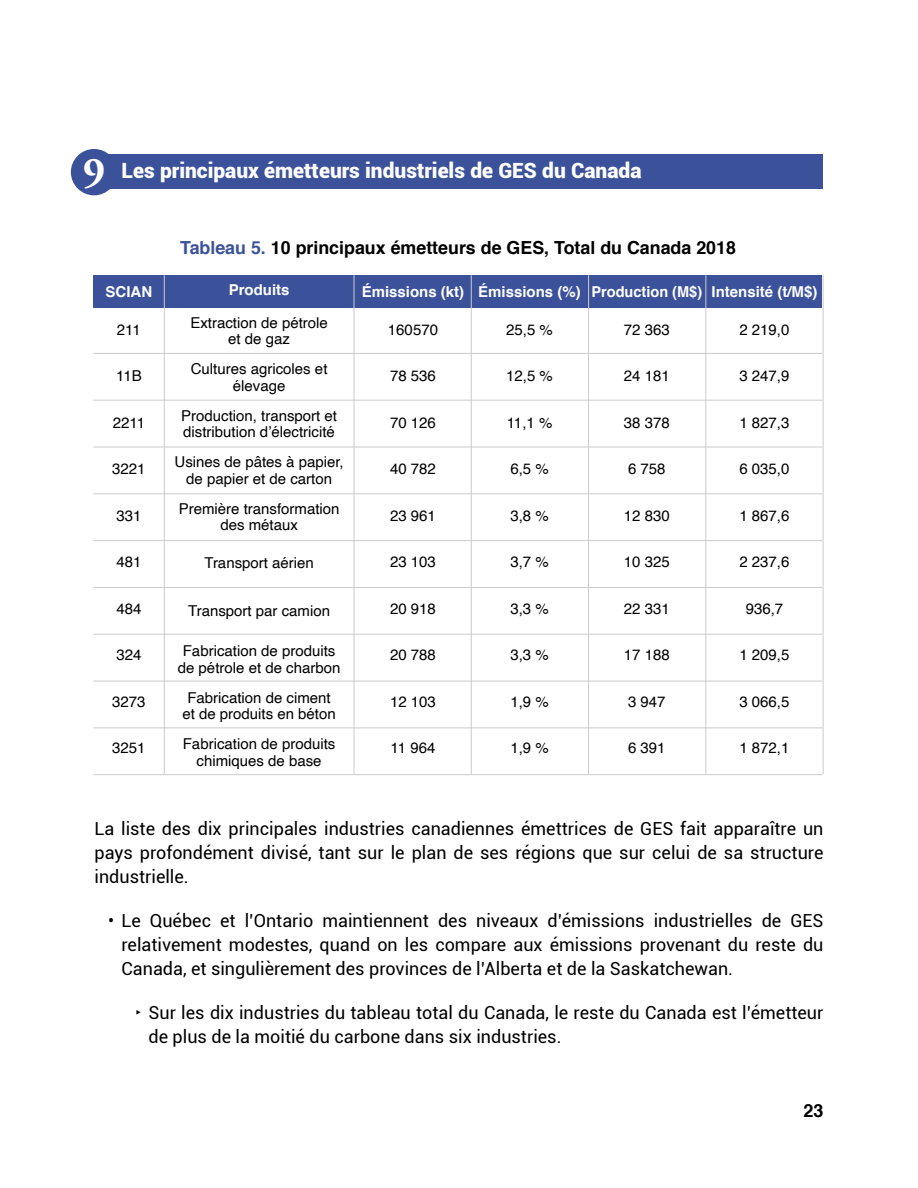
<style>
.page{position:relative;width:918px;height:1188px;background:#fff}
.page>*{position:absolute;margin:0;border:0;box-sizing:border-box;transform-origin:0 0}
.t1{font:700 42.45px "Adobe Garamond Pro";color:#fff}
.t2{font:900 21px "Roboto";color:#fff}
.t3{font:18px/24px "Roboto";color:#000;text-align:justify}
.t4{font:700 18px "Helvetica";color:#000}
.t5{font:15px/16.5px "Helvetica";color:#000;text-align:center}
.t6{font:700 15px "Helvetica";color:#fff}
.s1{color:#3b529b}
.s2{font-family:"Helvetica"}
</style>
<div class="page">
<div style="left:103px;top:155px;width:720px;height:34px;background:#3b529b"></div>
<div style="left:71px;top:149px;width:46px;height:46px;background:#3b529b;border-radius:50%"></div>
<div style="left:93px;top:275px;width:729px;height:33px;background:#3b529b"></div>
<hr style="left:93px;top:353px;width:729px;height:1px;background:#cbcbcb">
<hr style="left:93px;top:540px;width:729px;height:1px;background:#cbcbcb">
<hr style="left:93px;top:634px;width:729px;height:1px;background:#cbcbcb">
<hr style="left:93px;top:447px;width:729px;height:1px;background:#cbcbcb">
<hr style="left:93px;top:727px;width:729px;height:1px;background:#cbcbcb">
<hr style="left:93px;top:400px;width:729px;height:1px;background:#cbcbcb">
<hr style="left:93px;top:587px;width:729px;height:1px;background:#cbcbcb">
<hr style="left:93px;top:681px;width:729px;height:1px;background:#cbcbcb">
<hr style="left:93px;top:493px;width:729px;height:1px;background:#cbcbcb">
<hr style="left:93px;top:774px;width:729px;height:1px;background:#cbcbcb">
<hr style="left:164px;top:275px;width:1px;height:499px;background:#cbcbcb">
<hr style="left:354px;top:275px;width:1px;height:499px;background:#cbcbcb">
<hr style="left:471px;top:275px;width:1px;height:499px;background:#cbcbcb">
<hr style="left:588px;top:275px;width:1px;height:499px;background:#cbcbcb">
<hr style="left:705px;top:275px;width:1px;height:499px;background:#cbcbcb">
<hr style="left:823px;top:275px;width:1px;height:499px;background:#cbcbcb">
<h1 class="t1" style="left:83px;top:148px;width:24px">9</h1>
<h2 class="t2" style="left:122px;top:155px;width:522px">Les principaux émetteurs industriels de GES du Canada</h2>
<p class="t6" style="left:106px;top:280px;width:48px">SCIAN</p>
<p class="t5" style="left:117px;top:322px;width:25px">211</p>
<p class="t5" style="left:116px;top:368px;width:27px">11B</p>
<p class="t5" style="left:113px;top:415px;width:34px">2211</p>
<p class="t5" style="left:112px;top:461px;width:35px">3221</p>
<p class="t5" style="left:116px;top:508px;width:27px">331</p>
<p class="t5" style="left:116px;top:554px;width:27px">481</p>
<p class="t5" style="left:116px;top:601px;width:27px">484</p>
<p class="t5" style="left:116px;top:647px;width:27px">324</p>
<p class="t5" style="left:112px;top:694px;width:35px">3273</p>
<p class="t5" style="left:112px;top:740px;width:35px">3251</p>
<p class="t4" style="left:180px;top:233px;width:557px"><span class="s1">Tableau 5.</span> 10 principaux émetteurs de GES, Total du Canada 2018</p>
<p class="t6" style="left:712px;top:280px;width:107px">Intensité (t/M$)</p>
<p class="t5" style="left:739px;top:322px;width:52px">2 219,0</p>
<p class="t5" style="left:739px;top:368px;width:52px">3 247,9</p>
<p class="t5" style="left:739px;top:415px;width:52px">1 827,3</p>
<p class="t5" style="left:739px;top:461px;width:52px">6 035,0</p>
<p class="t5" style="left:739px;top:508px;width:52px">1 867,6</p>
<p class="t5" style="left:739px;top:554px;width:52px">2 237,6</p>
<p class="t5" style="left:746px;top:601px;width:39px">936,7</p>
<p class="t5" style="left:739px;top:647px;width:52px">1 209,5</p>
<p class="t5" style="left:739px;top:694px;width:52px">3 066,5</p>
<p class="t5" style="left:739px;top:740px;width:52px">1 872,1</p>
<p class="t6" style="left:362px;top:280px;width:104px">Émissions (kt)</p>
<p class="t5" style="left:388px;top:322px;width:52px">160570</p>
<p class="t5" style="left:390px;top:368px;width:47px">78 536</p>
<p class="t5" style="left:390px;top:415px;width:47px">70 126</p>
<p class="t5" style="left:390px;top:461px;width:47px">40 782</p>
<p class="t5" style="left:390px;top:508px;width:47px">23 961</p>
<p class="t5" style="left:390px;top:554px;width:47px">23 103</p>
<p class="t5" style="left:390px;top:601px;width:47px">20 918</p>
<p class="t5" style="left:390px;top:647px;width:47px">20 788</p>
<p class="t5" style="left:390px;top:694px;width:47px">12 103</p>
<p class="t5" style="left:391px;top:740px;width:46px">11 964</p>
<p class="t6" style="left:478px;top:280px;width:104px">Émissions (%)</p>
<p class="t5" style="left:506px;top:322px;width:48px">25,5 %</p>
<p class="t5" style="left:506px;top:368px;width:48px">12,5 %</p>
<p class="t5" style="left:507px;top:415px;width:47px">11,1 %</p>
<p class="t5" style="left:510px;top:461px;width:40px">6,5 %</p>
<p class="t5" style="left:510px;top:508px;width:40px">3,8 %</p>
<p class="t5" style="left:510px;top:554px;width:40px">3,7 %</p>
<p class="t5" style="left:510px;top:601px;width:40px">3,3 %</p>
<p class="t5" style="left:510px;top:647px;width:40px">3,3 %</p>
<p class="t5" style="left:510px;top:694px;width:40px">1,9 %</p>
<p class="t5" style="left:510px;top:740px;width:40px">1,9 %</p>
<p class="t6" style="left:229px;top:278px;width:62px">Produits</p>
<p class="t5" style="left:190px;top:315px;width:139px">Extraction de pétrole et de gaz</p>
<p class="t5" style="left:191px;top:361px;width:138px">Cultures agricoles et élevage</p>
<p class="t5" style="left:181px;top:408px;width:157px;text-align:left">Production, transport et distribution d’électricité</p>
<p class="t5" style="left:175px;top:454px;width:171px">Usines de pâtes à papier, de papier et de carton</p>
<p class="t5" style="left:179px;top:501px;width:162px">Première transformation des métaux</p>
<p class="t5" style="left:204px;top:555px;width:111px">Transport aérien</p>
<p class="t5" style="left:188px;top:603px;width:143px">Transport par camion</p>
<p class="t5" style="left:178px;top:643px;width:164px">Fabrication de produits de pétrole et de charbon</p>
<p class="t5" style="left:182px;top:690px;width:155px">Fabrication de ciment et de produits en béton</p>
<p class="t5" style="left:183px;top:736px;width:154px">Fabrication de produits chimiques de base</p>
<p class="t6" style="left:591px;top:280px;width:112px">Production (M$)</p>
<p class="t5" style="left:624px;top:322px;width:47px">72 363</p>
<p class="t5" style="left:624px;top:368px;width:47px">24 181</p>
<p class="t5" style="left:624px;top:415px;width:47px">38 378</p>
<p class="t5" style="left:628px;top:461px;width:39px">6 758</p>
<p class="t5" style="left:624px;top:508px;width:47px">12 830</p>
<p class="t5" style="left:624px;top:554px;width:47px">10 325</p>
<p class="t5" style="left:624px;top:601px;width:47px">22 331</p>
<p class="t5" style="left:624px;top:647px;width:47px">17 188</p>
<p class="t5" style="left:628px;top:694px;width:39px">3 947</p>
<p class="t5" style="left:628px;top:740px;width:39px">6 391</p>
<p class="t3" style="left:94px;top:816px;width:730px">La liste des dix principales industries canadiennes émettrices de GES fait apparaître un pays profondément divisé, tant sur le plan de ses régions que sur celui de sa structure industrielle.</p>
<p class="t3" style="left:122px;top:908px;width:704px;text-indent:-14px">• Le Québec et l’Ontario maintiennent des niveaux d’émissions industrielles de GES relativement modestes, quand on les compare aux émissions provenant du reste du Canada, et singulièrement des provinces de l’Alberta et de la Saskatchewan.</p>
<p class="t3" style="left:148px;top:1000px;width:676px;text-indent:-14px"><span class="s2">‣</span> Sur les dix industries du tableau total du Canada, le reste du Canada est l’émetteur de plus de la moitié du carbone dans six industries.</p>
<p class="t4" style="left:803px;top:1096px;width:22px">23</p>
</div>
